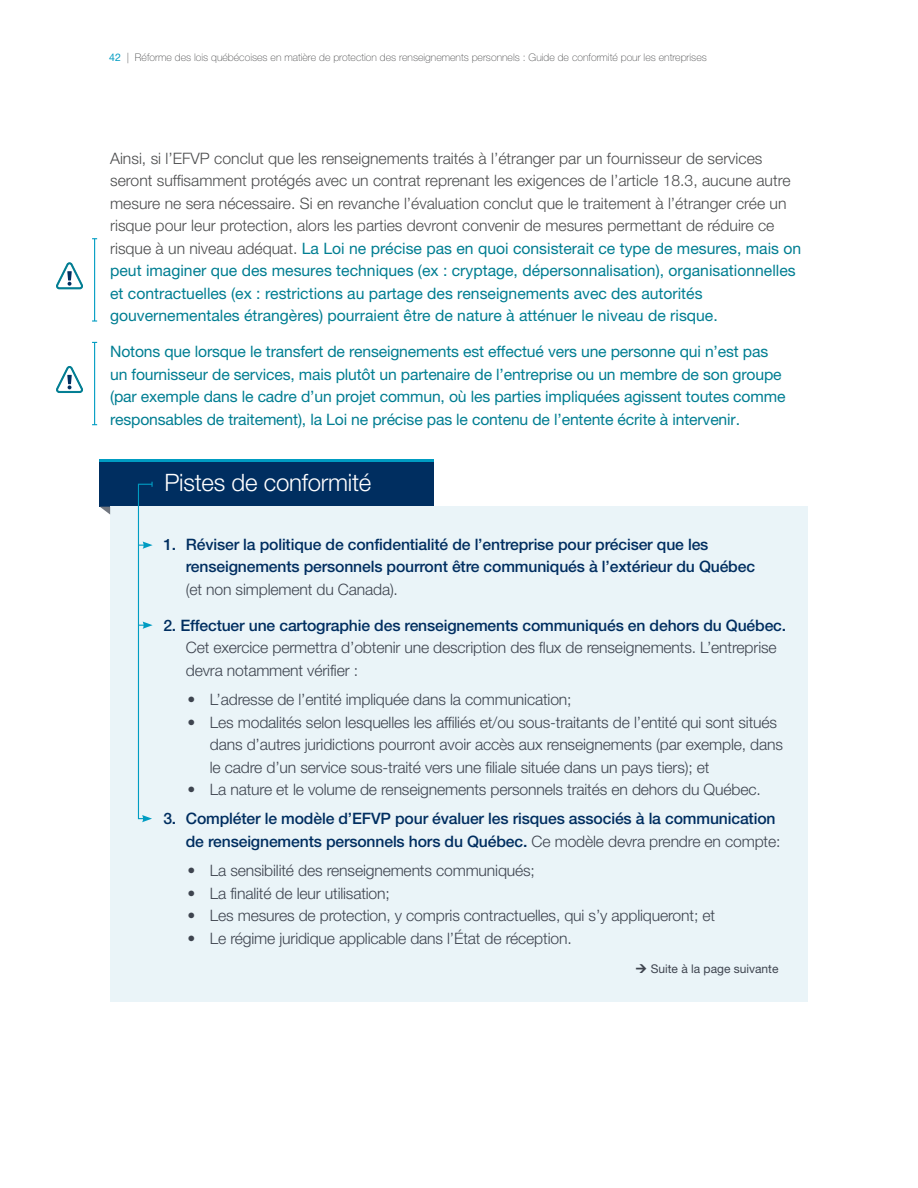
<style>
.page{position:relative;width:918px;height:1188px;background:#fff}
.page>*{position:absolute;margin:0;border:0;box-sizing:border-box;transform-origin:0 0}
.Practical_Advice{font:300 24px "Helvetica Neue LT Pro";letter-spacing:-.01em;color:#fff}
.Body_main{font:300 15.75px/22.5px "Helvetica Neue LT Pro";color:#4b4c4d}
.Steps_Bullets_no_spa{font:300 15.75px/22.5px "Helvetica Neue LT Pro";letter-spacing:-.01em;color:#3e444f}
.Body_main-2{font:15.75px/22.5px "Helvetica Neue LT Pro";letter-spacing:-.01em;color:#007e92}
.BLUE_STEPS_BOLD{font:500 15.75px/22.5px "Helvetica Neue LT Pro";letter-spacing:-.01em;color:#002e60}
.BLUE_STEPS_BOLD-2{font:300 15.75px/22.5px "Helvetica Neue LT Pro";letter-spacing:-.01em;color:#3e444f}
.Practical_Advice-2{font:12px "Helvetica Neue LT Pro";color:#3e444f}
.t1{font:100 10.5px "Helvetica Neue LT Pro";color:#4b4c4d}
.s1{font-weight:400;color:#009cc2}
.s2{font-weight:400;color:#007e92}
.s3{font-weight:300;color:#3e444f}
.s4{font-weight:500;color:#002e60}
</style>
<div class="page">
<div style="left:100px;top:462px;width:334px;height:45px;background:#002e60"></div>
<hr style="left:100px;top:459px;width:334px;height:3px;background:#009cc2">
<div style="left:110px;top:507px;width:698px;height:495px;background:#eaf4f8"></div>
<svg style="left:100px;top:507px;width:10px;height:8px"></svg>
<svg style="left:137px;top:482px;width:16px;height:340px"></svg>
<hr style="left:94px;top:239px;width:1px;height:82px;background:#009cc2">
<svg style="left:56px;top:262px;width:27px;height:28px"></svg>
<hr style="left:94px;top:342px;width:1px;height:83px;background:#009cc2">
<svg style="left:56px;top:366px;width:27px;height:27px"></svg>
<p class="t1" style="left:109px;top:52px;width:599px"><span class="s1">42</span> | Réforme des lois québécoises en matière de protection des renseignements personnels : Guide de conformité pour les entreprises</p>
<p class="Body_main" style="left:110px;top:146px;width:693px">Ainsi, si l’EFVP conclut que les renseignements traités à l’étranger par un fournisseur de services seront suffisamment protégés avec un contrat reprenant les exigences de l’article 18.3, aucune autre mesure ne sera nécessaire. Si en revanche l’évaluation conclut que le traitement à l’étranger crée un risque pour leur protection, alors les parties devront convenir de mesures permettant de réduire ce risque à un niveau adéquat. <span class="s2">La Loi ne précise pas en quoi consisterait ce type de mesures, mais on peut imaginer que des mesures techniques (ex : cryptage, dépersonnalisation), organisationnelles et contractuelles (ex : restrictions au partage des renseignements avec des autorités gouvernementales étrangères) pourraient être de nature à atténuer le niveau de risque.</span></p>
<p class="Body_main-2" style="left:110px;top:340px;width:677px">Notons que lorsque le transfert de renseignements est effectué vers une personne qui n’est pas un fournisseur de services, mais plutôt un partenaire de l’entreprise ou un membre de son groupe (par exemple dans le cadre d’un projet commun, où les parties impliquées agissent toutes comme responsables de traitement), la Loi ne précise pas le contenu de l’entente écrite à intervenir.</p>
<p class="Practical_Advice" style="left:164px;top:468px;width:209px">Pistes de conformité</p>
<p class="BLUE_STEPS_BOLD" style="left:186px;top:533px;width:571px;text-indent:-22px">1. Réviser la politique de confidentialité de l’entreprise pour préciser que les renseignements personnels pourront être communiqués à l’extérieur du Québec <span class="s3">(et non simplement du Canada).</span></p>
<p class="BLUE_STEPS_BOLD-2" style="left:186px;top:614px;width:602px;text-indent:-22px"><span class="s4">2. Effectuer une cartographie des renseignements communiqués en dehors du Québec.<br></span>Cet exercice permettra d’obtenir une description des flux de renseignements. L’entreprise devra notamment vérifier :</p>
<p class="Steps_Bullets_no_spa" style="left:187px;top:688px;width:386px">• L’adresse de l’entité impliquée dans la communication;</p>
<p class="Steps_Bullets_no_spa" style="left:210px;top:710px;width:575px;text-indent:-22px">• Les modalités selon lesquelles les affiliés et/ou sous-traitants de l’entité qui sont situés dans d’autres juridictions pourront avoir accès aux renseignements (par exemple, dans le cadre d’un service sous-traité vers une filiale située dans un pays tiers); et</p>
<p class="Steps_Bullets_no_spa" style="left:187px;top:778px;width:575px">• La nature et le volume de renseignements personnels traités en dehors du Québec.</p>
<p class="BLUE_STEPS_BOLD" style="left:186px;top:807px;width:596px;text-indent:-22px">3. Compléter le modèle d’EFVP pour évaluer les risques associés à la communication de renseignements personnels hors du Québec. <span class="s3">Ce modèle devra prendre en compte:</span></p>
<p class="Steps_Bullets_no_spa" style="left:187px;top:859px;width:349px">• La sensibilité des renseignements communiqués;</p>
<p class="Steps_Bullets_no_spa" style="left:187px;top:881px;width:204px">• La finalité de leur utilisation;</p>
<p class="Steps_Bullets_no_spa" style="left:187px;top:904px;width:529px">• Les mesures de protection, y compris contractuelles, qui s’y appliqueront; et</p>
<p class="Steps_Bullets_no_spa" style="left:187px;top:926px;width:386px">• Le régime juridique applicable dans l’État de réception.</p>
<p class="Practical_Advice-2" style="left:651px;top:961px;width:129px">Suite à la page suivante</p>
</div>
